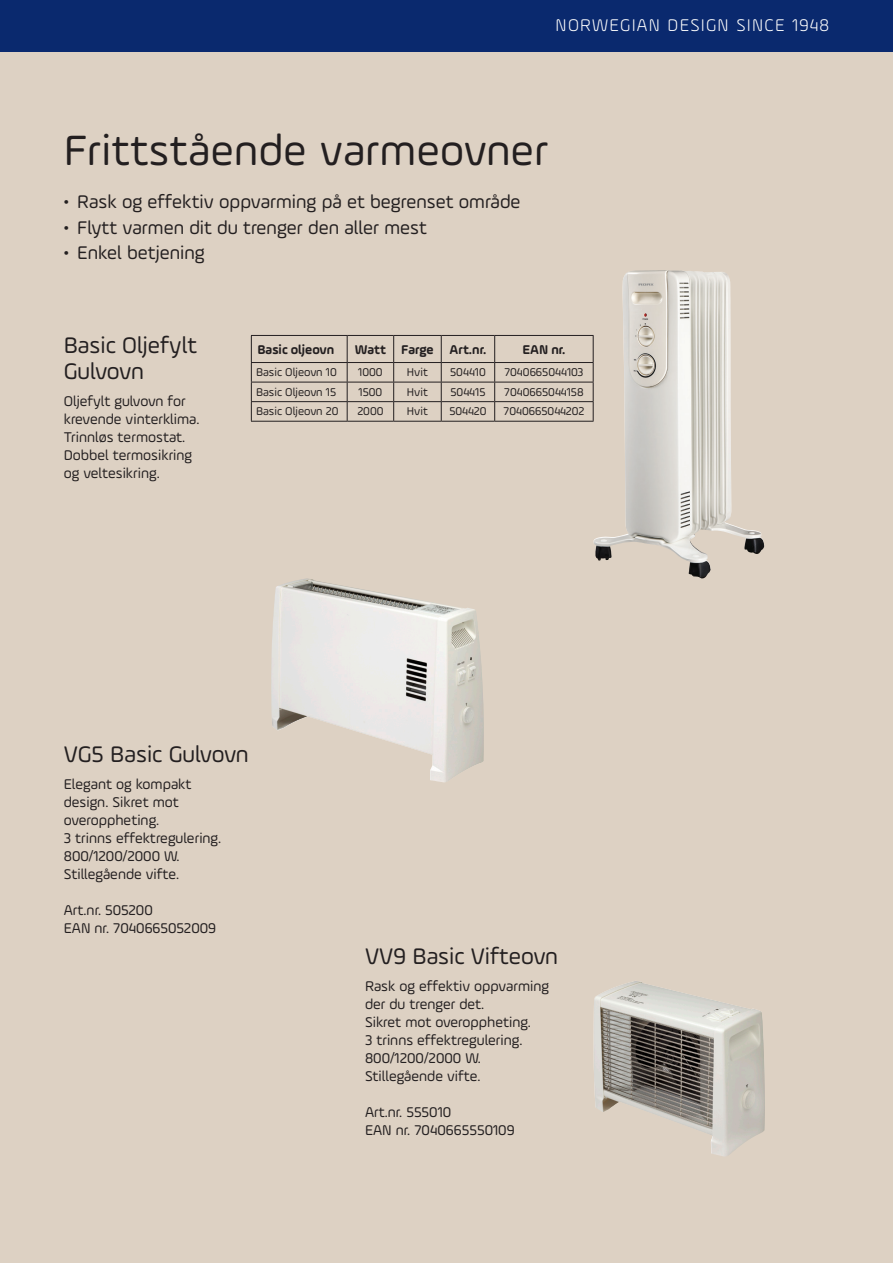
<style>
.page{position:relative;width:893px;height:1263px;background:#ddd1c3}
.page>*{position:absolute;margin:0;border:0;box-sizing:border-box;transform-origin:0 0}
.t1{font:45px "Ample Soft";letter-spacing:.01em;color:#231f20}
.t2{font:24px "Ample Soft";color:#231f20}
.t3{font:24px "Ample Soft";letter-spacing:-.025em;color:#231f20}
.t4{font:19.5px "Ample Soft";color:#231f20}
.t5{font:300 18px "Ample Soft";letter-spacing:.07em;color:#fff}
.t6{font:15px "Ample Soft";color:#231f20}
.t7{font:700 13.5px "Ample Soft";color:#231f20}
.t8{font:12px "Ample Soft";color:#231f20}
</style>
<div class="page">
<div style="left:0;top:0;width:893px;height:51px;background:#0a296e"></div>
<img style="left:594px;top:270px;width:162px;height:308px">
<img style="left:271px;top:578px;width:213px;height:204px">
<img style="left:594px;top:981px;width:171px;height:175px">
<hr style="left:251px;top:382px;width:96px;height:1px;background:#231f20">
<hr style="left:347px;top:382px;width:47px;height:1px;background:#231f20">
<hr style="left:394px;top:382px;width:47px;height:1px;background:#231f20">
<hr style="left:441px;top:382px;width:54px;height:1px;background:#231f20">
<hr style="left:495px;top:382px;width:99px;height:1px;background:#231f20">
<hr style="left:251px;top:401px;width:96px;height:1px;background:#231f20">
<hr style="left:347px;top:401px;width:47px;height:1px;background:#231f20">
<hr style="left:394px;top:401px;width:47px;height:1px;background:#231f20">
<hr style="left:441px;top:401px;width:54px;height:1px;background:#231f20">
<hr style="left:495px;top:401px;width:99px;height:1px;background:#231f20">
<hr style="left:251px;top:421px;width:96px;height:1px;background:#231f20">
<hr style="left:347px;top:421px;width:47px;height:1px;background:#231f20">
<hr style="left:394px;top:421px;width:47px;height:1px;background:#231f20">
<hr style="left:441px;top:421px;width:54px;height:1px;background:#231f20">
<hr style="left:495px;top:421px;width:99px;height:1px;background:#231f20">
<hr style="left:251px;top:335px;width:96px;height:1px;background:#231f20">
<svg style="left:251px;top:336px;width:1px;height:85px"></svg>
<hr style="left:347px;top:335px;width:47px;height:1px;background:#231f20">
<svg style="left:347px;top:336px;width:1px;height:85px"></svg>
<hr style="left:394px;top:335px;width:47px;height:1px;background:#231f20">
<svg style="left:393px;top:336px;width:1px;height:85px"></svg>
<hr style="left:441px;top:335px;width:54px;height:1px;background:#231f20">
<svg style="left:441px;top:336px;width:1px;height:85px"></svg>
<hr style="left:495px;top:335px;width:99px;height:1px;background:#231f20">
<svg style="left:494px;top:336px;width:1px;height:85px"></svg>
<svg style="left:593px;top:336px;width:1px;height:85px"></svg>
<hr style="left:251px;top:362px;width:96px;height:1px;background:#231f20">
<hr style="left:347px;top:362px;width:47px;height:1px;background:#231f20">
<hr style="left:394px;top:362px;width:47px;height:1px;background:#231f20">
<hr style="left:441px;top:362px;width:54px;height:1px;background:#231f20">
<hr style="left:495px;top:362px;width:99px;height:1px;background:#231f20">
<p class="t5" style="left:556px;top:15px;width:275px">NORWEGIAN DESIGN SINCE 1948</p>
<p class="t1" style="left:64px;top:124px;width:486px">Frittstående varmeovner</p>
<p class="t4" style="left:64px;top:190px;width:458px">• Rask og effektiv oppvarming på et begrenset område</p>
<p class="t4" style="left:64px;top:216px;width:365px">• Flytt varmen dit du trenger den aller mest</p>
<p class="t4" style="left:64px;top:241px;width:142px">• Enkel betjening</p>
<p class="t2" style="left:64px;top:331px;width:135px">Basic Oljefylt</p>
<p class="t3" style="left:64px;top:356px;width:82px">Gulvovn</p>
<p class="t6" style="left:64px;top:392px;width:124px">Oljefylt gulvovn for</p>
<p class="t6" style="left:64px;top:410px;width:137px">krevende vinterklima.</p>
<p class="t6" style="left:64px;top:428px;width:123px">Trinnløs termostat.</p>
<p class="t6" style="left:64px;top:446px;width:130px">Dobbel termosikring</p>
<p class="t6" style="left:64px;top:464px;width:97px">og veltesikring.</p>
<p class="t7" style="left:257px;top:341px;width:78px">Basic oljeovn</p>
<p class="t7" style="left:355px;top:341px;width:32px">Watt</p>
<p class="t7" style="left:401px;top:341px;width:34px">Farge</p>
<p class="t7" style="left:450px;top:341px;width:38px">Art.nr.</p>
<p class="t7" style="left:522px;top:341px;width:45px">EAN nr.</p>
<p class="t8" style="left:256px;top:365px;width:82px">Basic Oljeovn 10</p>
<p class="t8" style="left:358px;top:365px;width:26px">1000</p>
<p class="t8" style="left:407px;top:365px;width:23px">Hvit</p>
<p class="t8" style="left:450px;top:365px;width:37px">504410</p>
<p class="t8" style="left:504px;top:365px;width:81px">7040665044103</p>
<p class="t8" style="left:256px;top:385px;width:82px">Basic Oljeovn 15</p>
<p class="t8" style="left:359px;top:385px;width:25px">1500</p>
<p class="t8" style="left:407px;top:385px;width:23px">Hvit</p>
<p class="t8" style="left:450px;top:385px;width:36px">504415</p>
<p class="t8" style="left:504px;top:385px;width:81px">7040665044158</p>
<p class="t8" style="left:256px;top:404px;width:84px">Basic Oljeovn 20</p>
<p class="t8" style="left:357px;top:404px;width:28px">2000</p>
<p class="t8" style="left:407px;top:404px;width:23px">Hvit</p>
<p class="t8" style="left:449px;top:404px;width:39px">504420</p>
<p class="t8" style="left:503px;top:404px;width:82px">7040665044202</p>
<p class="t2" style="left:64px;top:740px;width:187px">VG5 Basic Gulvovn</p>
<p class="t6" style="left:64px;top:775px;width:129px">Elegant og kompakt</p>
<p class="t6" style="left:64px;top:793px;width:117px">design. Sikret mot</p>
<p class="t6" style="left:64px;top:811px;width:97px">overoppheting.</p>
<p class="t6" style="left:64px;top:829px;width:159px">3 trinns effektregulering.</p>
<p class="t6" style="left:64px;top:847px;width:117px">800/1200/2000 W.</p>
<p class="t6" style="left:64px;top:865px;width:117px">Stillegående vifte.</p>
<p class="t6" style="left:64px;top:901px;width:91px">Art.nr. 505200</p>
<p class="t6" style="left:64px;top:919px;width:154px">EAN nr. 7040665052009</p>
<p class="t2" style="left:365px;top:942px;width:195px">VV9 Basic Vifteovn</p>
<p class="t6" style="left:365px;top:977px;width:185px">Rask og effektiv oppvarming</p>
<p class="t6" style="left:365px;top:995px;width:121px">der du trenger det.</p>
<p class="t6" style="left:365px;top:1013px;width:168px">Sikret mot overoppheting.</p>
<p class="t6" style="left:365px;top:1031px;width:159px">3 trinns effektregulering.</p>
<p class="t6" style="left:365px;top:1049px;width:117px">800/1200/2000 W.</p>
<p class="t6" style="left:365px;top:1067px;width:117px">Stillegående vifte.</p>
<p class="t6" style="left:365px;top:1103px;width:88px">Art.nr. 555010</p>
<p class="t6" style="left:365px;top:1121px;width:151px">EAN nr. 7040665550109</p>
</div>
